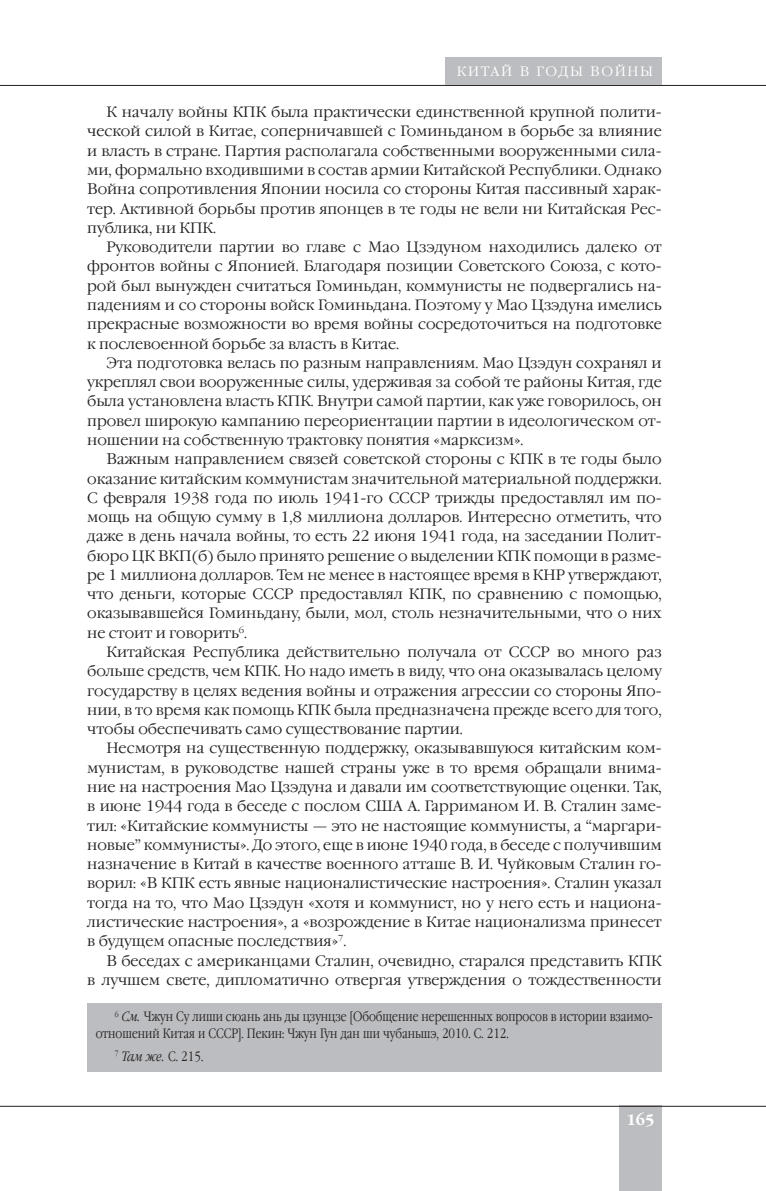
<style>
.page{position:relative;width:766px;height:1191px;background:#fff}
.page>*{position:absolute;margin:0;border:0;box-sizing:border-box;transform-origin:0 0}
.t1{font:300 15px "Garamond C";color:#231f20}
.t2{font:700 15px "Garamond C";color:#fff}
.t3{font:300 13.5px/16.5px "Garamond Narrow C";color:#231f20}
.t4{font:300 13.5px "Garamond Narrow C";letter-spacing:.1em;color:#fff;scale:1.25 1}
.t5{font:italic 300 13.5px "Garamond Narrow C";color:#231f20}
.s1{font-style:italic}
.s2{font-style:normal}
</style>
<div class="page">
<div style="left:619px;top:1106px;width:42px;height:85px;background:#bcbdc0"></div>
<hr style="left:0;top:1106px;width:765px;height:1px;background:#231f20">
<hr style="left:0;top:85px;width:765px;height:1px;background:#231f20">
<div style="left:445px;top:57px;width:216px;height:28px;background:#bcbdc0"></div>
<div style="left:87px;top:1003px;width:574px;height:68px;background:#bcbdc0"></div>
<p class="t4" style="left:456px;top:66px;width:158px">КИТАЙ В ГОДЫ ВОЙНЫ</p>
<p class="t1" style="left:106px;top:106px;width:556px">К началу войны КПК была практически единственной крупной полити-</p>
<p class="t1" style="left:87px;top:125px;width:576px">ческой силой в Китае, соперничавшей с Гоминьданом в борьбе за влияние</p>
<p class="t1" style="left:87px;top:145px;width:576px">и власть в стране. Партия располагала собственными вооруженными сила-</p>
<p class="t1" style="left:87px;top:164px;width:576px">ми, формально входившими в состав армии Китайской Республики. Однако</p>
<p class="t1" style="left:87px;top:183px;width:576px">Война сопротивления Японии носила со стороны Китая пассивный харак-</p>
<p class="t1" style="left:87px;top:203px;width:576px">тер. Активной борьбы против японцев в те годы не вели ни Китайская Рес-</p>
<p class="t1" style="left:87px;top:222px;width:130px">публика, ни КПК.</p>
<p class="t1" style="left:106px;top:241px;width:556px">Руководители партии во главе с Мао Цзэдуном находились далеко от</p>
<p class="t1" style="left:87px;top:260px;width:576px">фронтов войны с Японией. Благодаря позиции Советского Союза, с кото-</p>
<p class="t1" style="left:87px;top:280px;width:576px">рой был вынужден считаться Гоминьдан, коммунисты не подвергались на-</p>
<p class="t1" style="left:87px;top:299px;width:576px">падениям и со стороны войск Гоминьдана. Поэтому у Мао Цзэдуна имелись</p>
<p class="t1" style="left:87px;top:318px;width:576px">прекрасные возможности во время войны сосредоточиться на подготовке</p>
<p class="t1" style="left:87px;top:338px;width:313px">к послевоенной борьбе за власть в Китае.</p>
<p class="t1" style="left:106px;top:357px;width:556px">Эта подготовка велась по разным направлениям. Мао Цзэдун сохранял и</p>
<p class="t1" style="left:87px;top:376px;width:576px">укреплял свои вооруженные силы, удерживая за собой те районы Китая, где</p>
<p class="t1" style="left:87px;top:395px;width:576px">была установлена власть КПК. Внутри самой партии, как уже говорилось, он</p>
<p class="t1" style="left:87px;top:415px;width:576px">провел широкую кампанию переориентации партии в идеологическом от-</p>
<p class="t1" style="left:87px;top:434px;width:437px">ношении на собственную трактовку понятия «марксизм».</p>
<p class="t1" style="left:106px;top:453px;width:556px">Важным направлением связей советской стороны с КПК в те годы было</p>
<p class="t1" style="left:87px;top:472px;width:576px">оказание китайским коммунистам значительной материальной поддержки.</p>
<p class="t1" style="left:87px;top:492px;width:576px">С февраля 1938 года по июль 1941-го СССР трижды предоставлял им по-</p>
<p class="t1" style="left:87px;top:511px;width:576px">мощь на общую сумму в 1,8 миллиона долларов. Интересно отметить, что</p>
<p class="t1" style="left:87px;top:530px;width:576px">даже в день начала войны, то есть 22 июня 1941 года, на заседании Полит-</p>
<p class="t1" style="left:87px;top:550px;width:576px">бюро ЦК ВКП(б) было принято решение о выделении КПК помощи в разме-</p>
<p class="t1" style="left:87px;top:569px;width:576px">ре 1 миллиона долларов. Тем не менее в настоящее время в КНР утверждают,</p>
<p class="t1" style="left:87px;top:588px;width:576px">что деньги, которые СССР предоставлял КПК, по сравнению с помощью,</p>
<p class="t1" style="left:87px;top:607px;width:576px">оказывавшейся Гоминьдану, были, мол, столь незначительными, что о них</p>
<p class="t1" style="left:87px;top:627px;width:161px">не стоит и говорить<sup>6</sup>.</p>
<p class="t1" style="left:106px;top:646px;width:556px">Китайская Республика действительно получала от СССР во много раз</p>
<p class="t1" style="left:87px;top:665px;width:576px">больше средств, чем КПК. Но надо иметь в виду, что она оказывалась целому</p>
<p class="t1" style="left:87px;top:684px;width:576px">государству в целях ведения войны и отражения агрессии со стороны Япо-</p>
<p class="t1" style="left:87px;top:704px;width:576px">нии, в то время как помощь КПК была предназначена прежде всего для того,</p>
<p class="t1" style="left:87px;top:723px;width:377px">чтобы обеспечивать само существование партии.</p>
<p class="t1" style="left:106px;top:742px;width:556px">Несмотря на существенную поддержку, оказывавшуюся китайским ком-</p>
<p class="t1" style="left:87px;top:762px;width:576px">мунистам, в руководстве нашей страны уже в то время обращали внима-</p>
<p class="t1" style="left:87px;top:781px;width:576px">ние на настроения Мао Цзэдуна и давали им соответствующие оценки. Так,</p>
<p class="t1" style="left:87px;top:800px;width:576px">в июне 1944 года в беседе с послом США А. Гарриманом И. В. Сталин заме-</p>
<p class="t1" style="left:87px;top:819px;width:576px">тил: «Китайские коммунисты — это не настоящие коммунисты, а “маргари-</p>
<p class="t1" style="left:87px;top:839px;width:576px">новые” коммунисты». До этого, еще в июне 1940 года, в беседе с получившим</p>
<p class="t1" style="left:87px;top:858px;width:576px">назначение в Китай в качестве военного атташе В. И. Чуйковым Сталин го-</p>
<p class="t1" style="left:87px;top:877px;width:576px">ворил: «В КПК есть явные националистические настроения». Сталин указал</p>
<p class="t1" style="left:87px;top:896px;width:576px">тогда на то, что Мао Цзэдун «хотя и коммунист, но у него есть и национа-</p>
<p class="t1" style="left:87px;top:916px;width:576px">листические настроения», а «возрождение в Китае национализма принесет</p>
<p class="t1" style="left:87px;top:935px;width:260px">в будущем опасные последствия»<sup>7</sup>.</p>
<p class="t1" style="left:106px;top:954px;width:556px">В беседах с американцами Сталин, очевидно, старался представить КПК</p>
<p class="t1" style="left:87px;top:974px;width:576px">в лучшем свете, дипломатично отвергая утверждения о тождественности</p>
<p class="t3" style="left:96px;top:1009px;width:559px;text-indent:19px"><sup>6</sup> <span class="s1">См.</span> Чжун Су лиши сюань ань ды цзунцзе [Обобщение нерешенных вопросов в истории взаимо&shy;отношений Китая и СССР]. Пекин: Чжун Гун дан ши чубаньшэ, 2010. С. 212.</p>
<p class="t5" style="left:115px;top:1050px;width:90px"><sup>7</sup> Там же. <span class="s2">С. 215.</span></p>
<p class="t2" style="left:626px;top:1113px;width:29px">165</p>
</div>
